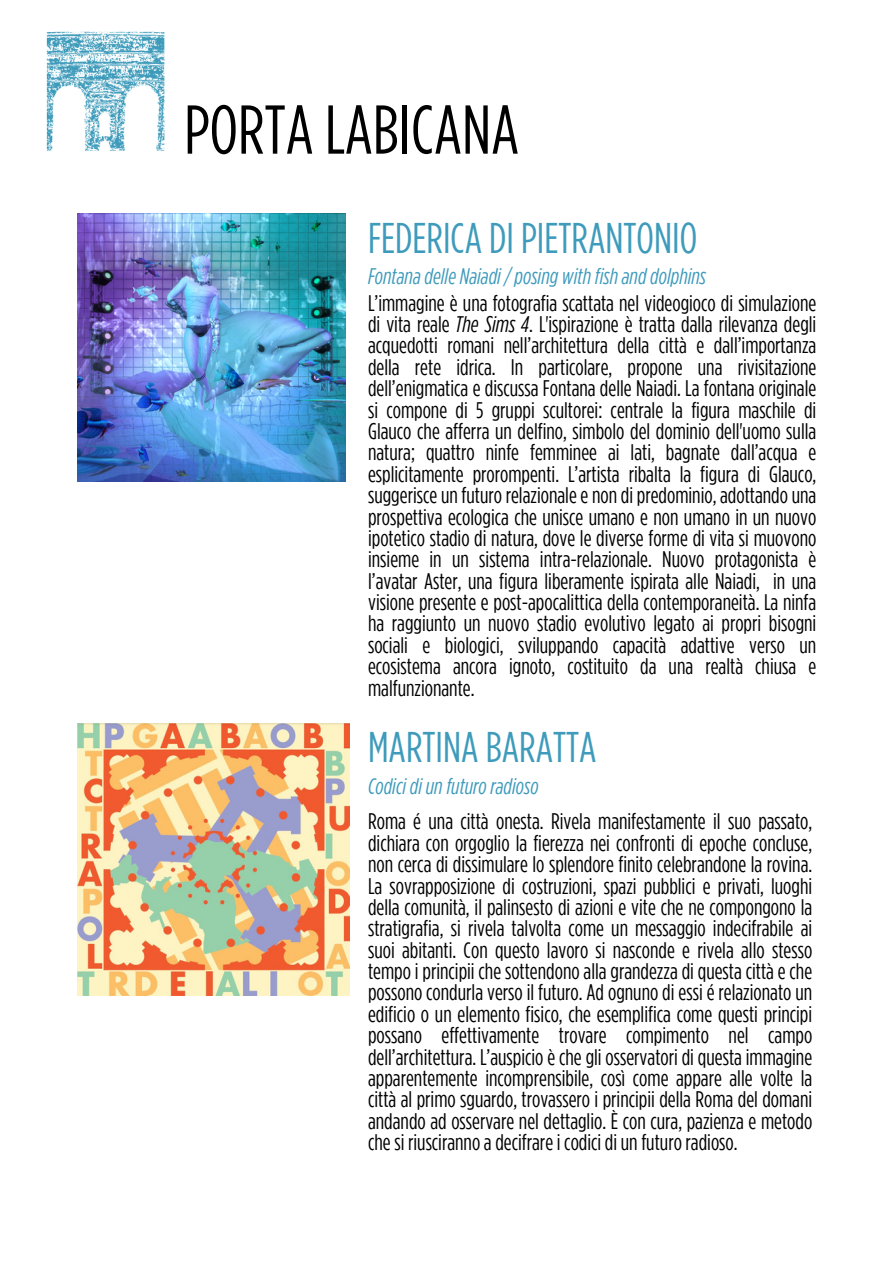
<style>
.page{position:relative;width:894px;height:1264px;background:#fff}
.page>*{position:absolute;margin:0;border:0;box-sizing:border-box;transform-origin:0 0}
.t1{font:68.85px "Gotham Condensed";color:#000}
.t2{font:42.75px "Gotham Condensed";color:#3e9bbb}
.t3{font:22.5px/21.5px "Gotham Condensed";color:#000;text-align:justify}
.t4{font:italic 22.5px "Gotham Condensed";color:#3e9bbb}
.s1{font-style:italic}
</style>
<div class="page">
<img style="left:77px;top:214px;width:268px;height:268px">
<img style="left:77px;top:723px;width:272px;height:272px">
<img style="left:46px;top:31px;width:119px;height:120px">
<p class="t1" style="left:184px;top:87px;width:336px">PORTA LABICANA</p>
<p class="t2" style="left:368px;top:211px;width:331px">FEDERICA DI PIETRANTONIO</p>
<h3 class="t4" style="left:368px;top:263px;width:339px">Fontana delle Naiadi / posing with fish and dolphins</h3>
<p class="t3" style="left:368px;top:292px;width:449px">L’immagine è una fotografia scattata nel videogioco di simulazione di vita reale <span class="s1">The Sims 4</span>. L'ispirazione è tratta dalla rilevanza degli acquedotti romani nell’architettura della città e dall’importanza della rete idrica. In particolare, propone una rivisitazione dell’enigmatica e discussa Fontana delle Naiadi. La fontana originale si compone di 5 gruppi scultorei: centrale la figura maschile di Glauco che afferra un delfino, simbolo del dominio dell'uomo sulla natura; quattro ninfe femminee ai lati, bagnate dall’acqua e esplicitamente prorompenti. L’artista ribalta la figura di Glauco, suggerisce un futuro relazionale e non di predominio, adottando una prospettiva ecologica che unisce umano e non umano in un nuovo ipotetico stadio di natura, dove le diverse forme di vita si muovono insieme in un sistema intra-relazionale. Nuovo protagonista è l’avatar Aster, una figura liberamente ispirata alle Naiadi, in una visione presente e post-apocalittica della contemporaneità. La ninfa ha raggiunto un nuovo stadio evolutivo legato ai propri bisogni sociali e biologici, sviluppando capacità adattive verso un ecosistema ancora ignoto, costituito da una realtà chiusa e malfunzionante.</p>
<h2 class="t2" style="left:368px;top:721px;width:230px">MARTINA BARATTA</h2>
<h3 class="t4" style="left:368px;top:772px;width:172px">Codici di un futuro radioso</h3>
<p class="t3" style="left:368px;top:810px;width:445px">Roma é una città onesta. Rivela manifestamente il suo passato, dichiara con orgoglio la fierezza nei confronti di epoche concluse, non cerca di dissimulare lo splendore finito celebrandone la rovina.<br>La sovrapposizione di costruzioni, spazi pubblici e privati, luoghi della comunità, il palinsesto di azioni e vite che ne compongono la stratigrafia, si rivela talvolta come un messaggio indecifrabile ai suoi abitanti. Con questo lavoro si nasconde e rivela allo stesso tempo i principii che sottendono alla grandezza di questa città e che possono condurla verso il futuro. Ad ognuno di essi é relazionato un edificio o un elemento fisico, che esemplifica come questi principi possano effettivamente trovare compimento nel campo dell’architettura. L’auspicio è che gli osservatori di questa immagine apparentemente incomprensibile, così come appare alle volte la città al primo sguardo, trovassero i principii della Roma del domani andando ad osservare nel dettaglio. È con cura, pazienza e metodo che si riusciranno a decifrare i codici di un futuro radioso.</p>
</div>
